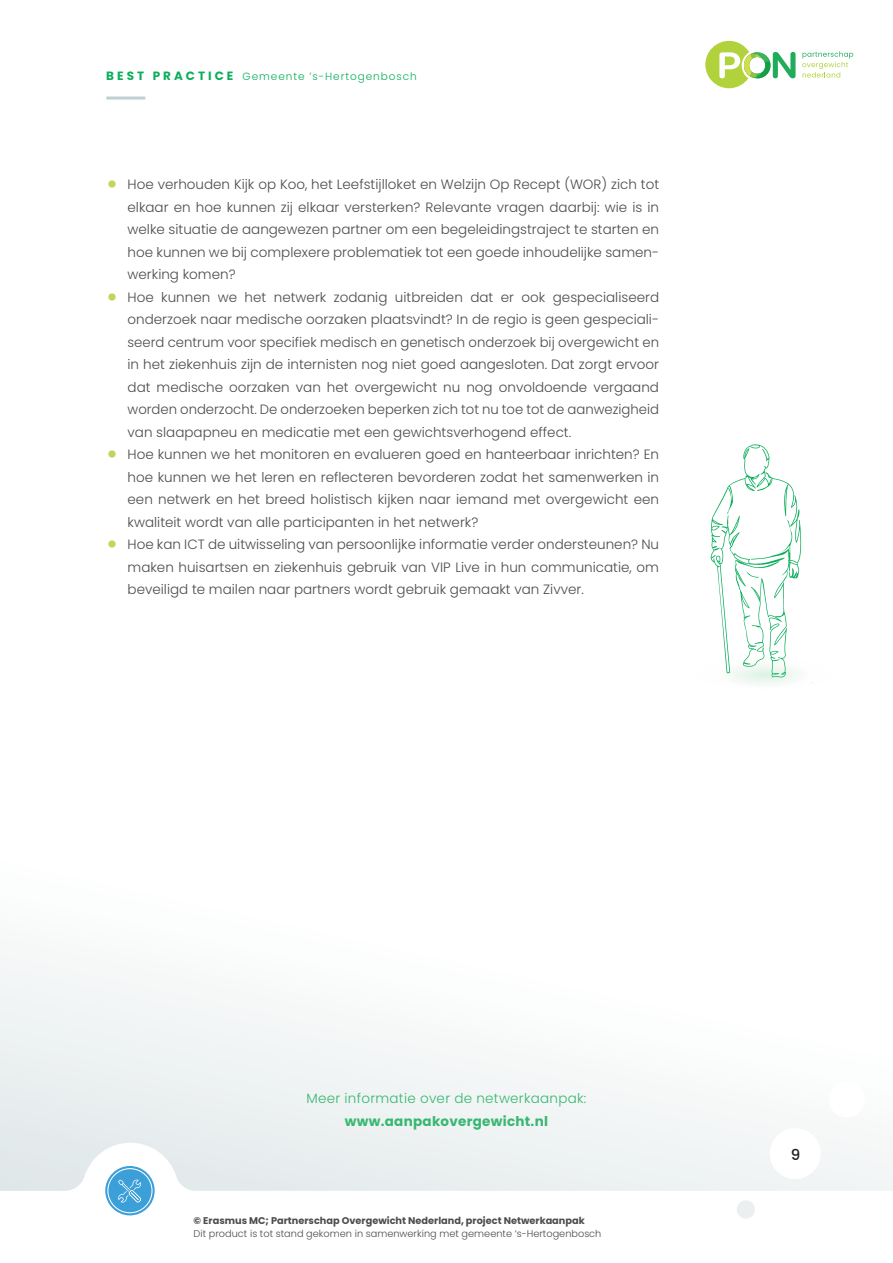
<style>
.page{position:relative;width:893px;height:1263px;background:#fff}
.page>*{position:absolute;margin:0;border:0;box-sizing:border-box;transform-origin:0 0}
.t1{font:500 15px "Poppins";color:#231f20}
.t2{font:300 13.5px/22.5px "Poppins";color:#4b4c4d;text-align:justify}
.t3{font:300 13.5px "Poppins";letter-spacing:.02em;color:#38b771}
.t4{font:700 13.5px "Poppins";letter-spacing:.02em;color:#38b771}
.t5{font:300 10.5px "Poppins";letter-spacing:.09em;color:#0bae5b}
.t6{font:300 9.75px "Poppins";color:#4b4c4d}
.t7{font:700 9.75px "Poppins";color:#4b4c4d}
.s1{font-weight:700;font-size:12px}
.s2{font-weight:700;font-size:24px;color:#bcd759}
</style>
<div class="page">
<svg style="left:802px;top:51px;width:51px;height:27px"></svg>
<svg style="left:705px;top:41px;width:90px;height:47px"></svg>
<svg style="left:0;top:961px;width:893px;height:230px"></svg>
<svg style="left:736px;top:1079px;width:131px;height:140px"></svg>
<div style="left:108px;top:1169px;width:43px;height:43px;background:#3c9fd8;border-radius:50%"></div>
<div style="left:105px;top:1166px;width:50px;height:49px;border:2px solid #3c9fd8;border-radius:50%"></div>
<svg style="left:118px;top:1179px;width:24px;height:24px"></svg>
<div style="left:774px;top:1132px;width:43px;height:43px;background:#fff;border-radius:50%"></div>
<div style="left:774px;top:1132px;width:43px;height:43px;border:1px solid #fff;border-radius:50%"></div>
<hr style="left:106px;top:97px;width:39px;height:3px;background:#bfd0d4">
<svg style="left:710px;top:444px;width:102px;height:240px"></svg>
<p class="t5" style="left:106px;top:71px;width:312px"><span class="s1">B E S T P R A C T I C E</span> Gemeente ’s-Hertogenbosch</p>
<p class="t2" style="left:128px;top:173px;width:533px;text-indent:-21px"><span class="s2">•</span> Hoe verhouden Kijk op Koo, het Leefstijlloket en Welzijn Op Recept (WOR) zich tot elkaar en hoe kunnen zij elkaar versterken? Relevante vragen daarbij: wie is in welke situatie de aangewezen partner om een begeleidingstraject te starten en hoe kunnen we bij complexere problematiek tot een goede inhoudelijke samen&shy;werking komen?</p>
<p class="t2" style="left:128px;top:286px;width:533px;text-indent:-21px"><span class="s2">•</span> Hoe kunnen we het netwerk zodanig uitbreiden dat er ook gespecialiseerd onderzoek naar medische oorzaken plaatsvindt? In de regio is geen gespeciali&shy;seerd centrum voor specifiek medisch en genetisch onderzoek bij overgewicht en in het ziekenhuis zijn de internisten nog niet goed aangesloten. Dat zorgt ervoor dat medische oorzaken van het overgewicht nu nog onvoldoende vergaand worden onderzocht. De onderzoeken beperken zich tot nu toe tot de aanwezigheid van slaapapneu en medicatie met een gewichtsverhogend effect.</p>
<p class="t2" style="left:128px;top:443px;width:533px;text-indent:-21px"><span class="s2">•</span> Hoe kunnen we het monitoren en evalueren goed en hanteerbaar inrichten? En hoe kunnen we het leren en reflecteren bevorderen zodat het samenwerken in een netwerk en het breed holistisch kijken naar iemand met overgewicht een kwaliteit wordt van alle participanten in het netwerk?</p>
<p class="t2" style="left:128px;top:533px;width:533px;text-indent:-21px"><span class="s2">•</span> Hoe kan ICT de uitwisseling van persoonlijke informatie verder ondersteunen? Nu maken huisartsen en ziekenhuis gebruik van VIP Live in hun communicatie, om beveiligd te mailen naar partners wordt gebruik gemaakt van Zivver.</p>
<p class="t3" style="left:306px;top:1091px;width:281px">Meer informatie over de netwerkaanpak:</p>
<p class="t4" style="left:345px;top:1113px;width:205px">www.aanpakovergewicht.nl</p>
<p class="t7" style="left:194px;top:1214px;width:393px">© Erasmus MC; Partnerschap Overgewicht Nederland, project Netwerkaanpak</p>
<p class="t6" style="left:194px;top:1228px;width:409px">Dit product is tot stand gekomen in samenwerking met gemeente ‘s-Hertogenbosch</p>
<p class="t1" style="left:791px;top:1146px;width:11px">9</p>
</div>
